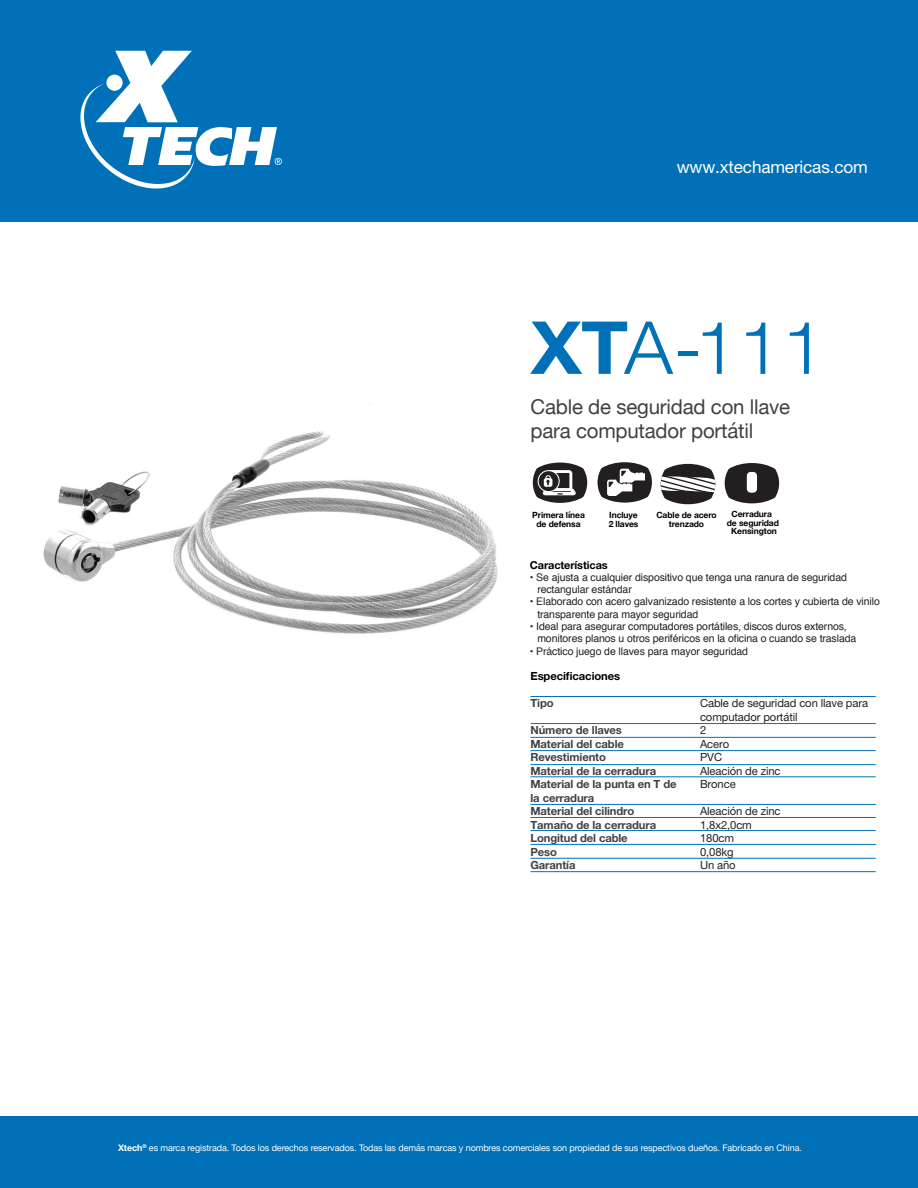
<style>
.page{position:relative;width:918px;height:1188px;background:#fff}
.page>*{position:absolute;margin:0;border:0;box-sizing:border-box;transform-origin:0 0}
.t1{font:300 73.2px "Helvetica Neue";color:#0071b9;scale:1.05 1}
.t2{font:20.4px/24.2px "Helvetica Neue";letter-spacing:-.01em;color:#414042}
.t3{font:17.25px "Helvetica Neue LT Pro";letter-spacing:-.01em;color:#fff}
.t4{font:700 11.25px/13.5px "Helvetica Neue LT Pro";letter-spacing:-.01em;color:#414042}
.t5{font:11.25px/13.5px "Helvetica Neue LT Pro";letter-spacing:-.01em;color:#231f20}
.t6{font:700 11.25px "Helvetica Neue LT Pro";letter-spacing:-.01em;color:#000}
.t7{font:700 10.95px "Helvetica Neue LT Pro";letter-spacing:-.01em;color:#000}
.t8{font:10.5px/12.3px "Helvetica";letter-spacing:-.01em;color:#231f20}
.t9{font:9px "Helvetica Neue";letter-spacing:-.01em;color:#fff}
.t10{font:700 8.55px/8.2px "Helvetica Neue";letter-spacing:-.01em;color:#000;text-align:center}
.s1{font-weight:700}
</style>
<div class="page">
<div style="left:0;top:0;width:918px;height:221px;background:#0071b9"></div>
<svg style="left:80px;top:51px;width:202px;height:138px"></svg>
<div style="left:0;top:1116px;width:918px;height:72px;background:#0071b9"></div>
<hr style="left:531px;top:696px;width:345px;height:1px;background:#0071b9">
<hr style="left:531px;top:737px;width:345px;height:1px;background:#0071b9">
<hr style="left:531px;top:750px;width:345px;height:1px;background:#0071b9">
<hr style="left:531px;top:764px;width:345px;height:1px;background:#0071b9">
<hr style="left:531px;top:723px;width:345px;height:1px;background:#0071b9">
<hr style="left:531px;top:777px;width:345px;height:1px;background:#0071b9">
<hr style="left:531px;top:804px;width:345px;height:1px;background:#0071b9">
<hr style="left:531px;top:817px;width:345px;height:1px;background:#0071b9">
<hr style="left:531px;top:830px;width:345px;height:1px;background:#0071b9">
<hr style="left:531px;top:871px;width:345px;height:1px;background:#0071b9">
<hr style="left:531px;top:858px;width:345px;height:1px;background:#0071b9">
<hr style="left:531px;top:844px;width:345px;height:1px;background:#0071b9">
<svg style="left:533px;top:463px;width:54px;height:40px"></svg>
<svg style="left:725px;top:463px;width:54px;height:40px;background:#464243"></svg>
<div style="left:747px;top:472px;width:10px;height:21px;background:#fff;border-radius:4px"></div>
<svg style="left:661px;top:464px;width:54px;height:40px"></svg>
<svg style="left:598px;top:462px;width:54px;height:41px"></svg>
<img style="left:43px;top:431px;width:455px;height:203px">
<h3 class="t3" style="left:677px;top:157px;width:193px">www.xtechamericas.com</h3>
<h1 class="t1" style="left:531px;top:289px;width:282px"><span class="s1">XT</span>A-111</h1>
<h2 class="t2" style="left:531px;top:396px;width:261px">Cable de seguridad con llave para computador portátil</h2>
<p class="t10" style="left:532px;top:511px;width:54px">Primera línea de defensa</p>
<p class="t10" style="left:609px;top:511px;width:31px;text-align:left">Incluye<br>2 llaves</p>
<p class="t10" style="left:656px;top:511px;width:62px">Cable de acero trenzado</p>
<p class="t10" style="left:727px;top:510px;width:54px">Cerradura de seguridad<br>Kensington</p>
<p class="t7" style="left:530px;top:558px;width:79px">Características</p>
<p class="t8" style="left:537px;top:571px;width:311px;text-indent:-7px">• Se ajusta a cualquier dispositivo que tenga una ranura de seguridad rectangular estándar</p>
<p class="t8" style="left:537px;top:596px;width:344px;text-indent:-7px">• Elaborado con acero galvanizado resistente a los cortes y cubierta de vinilo transparente para mayor seguridad</p>
<p class="t8" style="left:537px;top:620px;width:321px;text-indent:-7px">• Ideal para asegurar computadores portátiles, discos duros externos, monitores planos u otros periféricos en la oficina o cuando se traslada</p>
<p class="t8" style="left:530px;top:645px;width:220px">• Práctico juego de llaves para mayor seguridad</p>
<p class="t6" style="left:531px;top:669px;width:91px">Especificaciones</p>
<p class="t4" style="left:531px;top:696px;width:25px">Tipo</p>
<p class="t4" style="left:531px;top:723px;width:148px">Número de llaves<br>Material del cable<br>Revestimiento<br>Material de la cerradura<br>Material de la punta en T de la cerradura<br>Material del cilindro<br>Tamaño de la cerradura<br>Longitud del cable<br>Peso<br>Garantía</p>
<p class="t5" style="left:700px;top:696px;width:170px">Cable de seguridad con llave para computador portátil<br>2<br>Acero<br>PVC<br>Aleación de zinc<br>Bronce</p>
<p class="t5" style="left:700px;top:804px;width:82px">Aleación de zinc<br>1,8x2,0cm<br>180cm<br>0,08kg<br>Un año</p>
<p class="t9" style="left:118px;top:1142px;width:685px"><span class="s1">Xtech</span><sup>®</sup> es marca registrada. Todos los derechos reservados. Todas las demás marcas y nombres comerciales son propiedad de sus respectivos dueños. Fabricado en China.</p>
</div>
